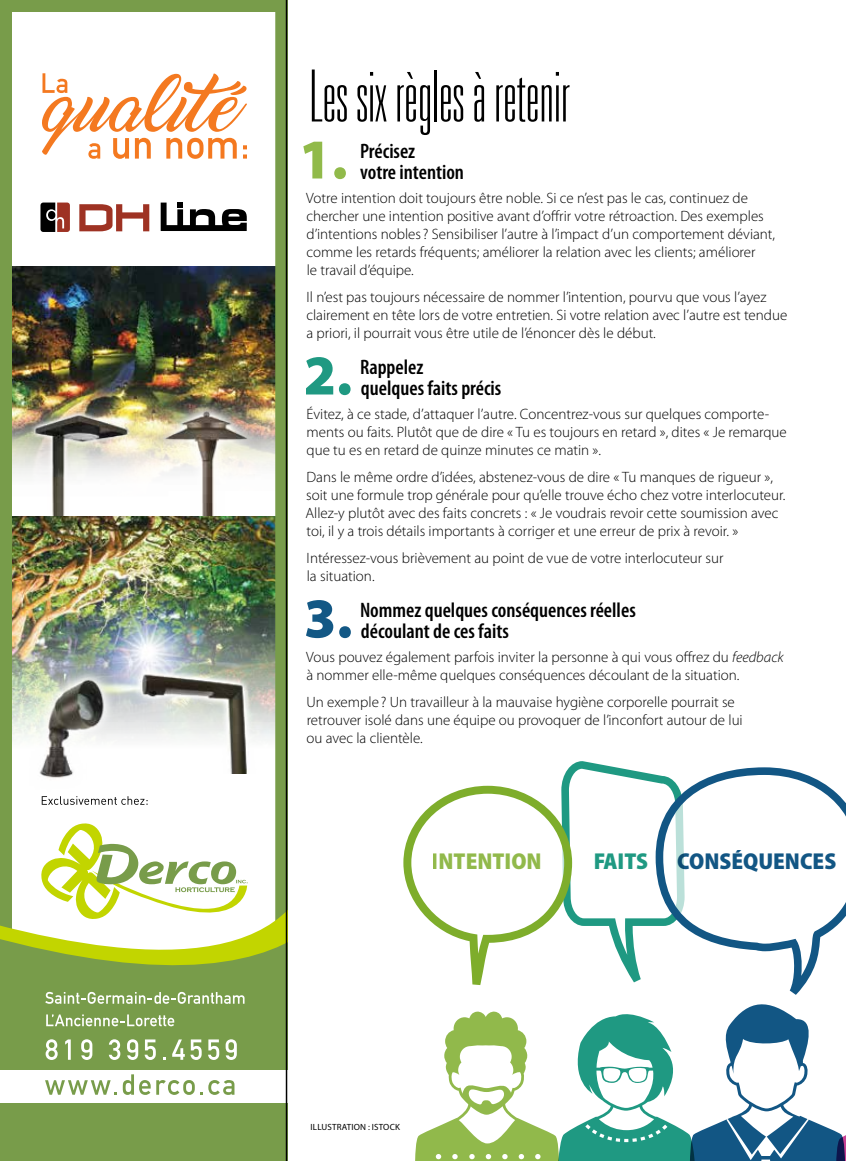
<style>
.page{position:relative;width:846px;height:1161px;background:#fff}
.page>*{position:absolute;margin:0;border:0;box-sizing:border-box;transform-origin:0 0}
.t1{font:100 ultra-condensed 72px "Univers LT Std";color:#000}
.t2{font:900 56.7px "Myriad Pro";color:#91ba4a}
.t3{font:900 56.7px "Myriad Pro";color:#1f9982}
.t4{font:900 56.7px "Myriad Pro";color:#135885}
.t5{font:900 semi-condensed 23.1px "Myriad Pro";color:#125684}
.t6{font:900 semi-condensed 23.1px "Myriad Pro";color:#7ead2b}
.t7{font:900 semi-condensed 23.1px "Myriad Pro";letter-spacing:-.005em;color:#1f9982}
.t8{font:600 condensed 21px/21px "Myriad Pro";color:#000}
.t9{font:300 15px/18px "Myriad Pro";color:#000}
.t10{font:9px "Myriad Pro";letter-spacing:.02em;color:#000}
.s1{font-style:italic}
</style>
<div class="page">
<svg style="left:685px;top:767px;width:161px;height:228px"></svg>
<svg style="left:415px;top:1004px;width:431px;height:157px"></svg>
<svg style="left:403px;top:761px;width:282px;height:224px"></svg>
<img style="left:1px;top:1px;width:285px;height:845px">
<img style="left:1px;top:642px;width:199px;height:172px">
<img style="left:112px;top:666px;width:163px;height:108px">
<svg style="left:41px;top:823px;width:207px;height:23px"></svg>
<hr style="left:0;top:0;width:1px;height:932px;background:#789c4a">
<hr style="left:287px;top:0;width:1px;height:932px;background:#789c4a">
<hr style="left:0;top:0;width:287px;height:1px;background:#789c4a">
<svg style="left:42px;top:796px;width:106px;height:9px"></svg>
<div style="left:0;top:1103px;width:286px;height:58px;background:#789c4a"></div>
<svg style="left:0;top:846px;width:286px;height:224px;fill:#789c4a"></svg>
<svg style="left:45px;top:992px;width:200px;height:12px"></svg>
<svg style="left:46px;top:1014px;width:128px;height:12px;background:#a1ba81"></svg>
<svg style="left:46px;top:1039px;width:12px;height:21px"></svg>
<svg style="left:65px;top:1039px;width:6px;height:21px"></svg>
<svg style="left:81px;top:1039px;width:11px;height:21px"></svg>
<svg style="left:109px;top:1039px;width:11px;height:21px"></svg>
<svg style="left:127px;top:1039px;width:11px;height:21px"></svg>
<svg style="left:145px;top:1039px;width:11px;height:21px"></svg>
<svg style="left:172px;top:1039px;width:30px;height:21px"></svg>
<svg style="left:208px;top:1039px;width:11px;height:21px"></svg>
<svg style="left:226px;top:1039px;width:11px;height:21px"></svg>
<svg style="left:45px;top:1080px;width:72px;height:15px"></svg>
<svg style="left:123px;top:1074px;width:111px;height:21px"></svg>
<hr style="left:286px;top:0;width:1px;height:1161px;background:#000">
<h1 class="t1" style="left:309px;top:59px;width:262px">Les six règles à retenir</h1>
<h2 class="t2" style="left:299px;top:122px;width:50px">1.</h2>
<h3 class="t8" style="left:360px;top:140px;width:106px">Précisez<br>votre intention</h3>
<p class="t9" style="left:306px;top:188px;width:470px">Votre intention doit toujours être noble. Si ce n’est pas le cas, continuez de chercher une intention positive avant d’offrir votre rétroaction. Des exemples d’intentions nobles? Sensibiliser l’autre à l’impact d’un comportement déviant, comme les retards fréquents; améliorer la relation avec les clients; améliorer<br>le travail d’équipe.</p>
<p class="t9" style="left:306px;top:287px;width:482px">Il n’est pas toujours nécessaire de nommer l’intention, pourvu que vous l’ayez clairement en tête lors de votre entretien. Si votre relation avec l’autre est tendue a priori, il pourrait vous être utile de l’énoncer dès le début.</p>
<h2 class="t3" style="left:304px;top:338px;width:50px">2.</h2>
<h3 class="t8" style="left:360px;top:356px;width:143px">Rappelez<br>quelques faits précis</h3>
<p class="t9" style="left:307px;top:404px;width:482px">Évitez, à ce stade, d’attaquer l’autre. Concentrez-vous sur quelques comporte‑ ments ou faits. Plutôt que de dire « Tu es toujours en retard », dites « Je remarque que tu es en retard de quinze minutes ce matin ».</p>
<p class="t9" style="left:305px;top:467px;width:482px">Dans le même ordre d’idées, abstenez-vous de dire « Tu manques de rigueur », soit une formule trop générale pour qu’elle trouve écho chez votre interlocuteur.<br>Allez-y plutôt avec des faits concrets : « Je voudrais revoir cette soumission avec toi, il y a trois détails importants à corriger et une erreur de prix à revoir. »</p>
<p class="t9" style="left:307px;top:548px;width:418px">Intéressez-vous brièvement au point de vue de votre interlocuteur sur la situation.</p>
<h2 class="t4" style="left:304px;top:581px;width:50px">3.</h2>
<h3 class="t8" style="left:360px;top:599px;width:277px">Nommez quelques conséquences réelles découlant de ces faits</h3>
<p class="t9" style="left:306px;top:647px;width:479px">Vous pouvez également parfois inviter la personne à qui vous offrez du <span class="s1">feedback </span>à nommer elle-même quelques conséquences découlant de la situation.</p>
<p class="t9" style="left:306px;top:692px;width:438px">Un exemple ? Un travailleur à la mauvaise hygiène corporelle pourrait se retrouver isolé dans une équipe ou provoquer de l’inconfort autour de lui ou avec la clientèle.</p>
<h3 class="t6" style="left:432px;top:846px;width:111px">INTENTION</h3>
<h3 class="t7" style="left:593px;top:846px;width:57px">FAITS</h3>
<h3 class="t5" style="left:677px;top:846px;width:161px">CONSÉQUENCES</h3>
<p class="t10" style="left:311px;top:1121px;width:91px">ILLUSTRATION : ISTOCK</p>
</div>
